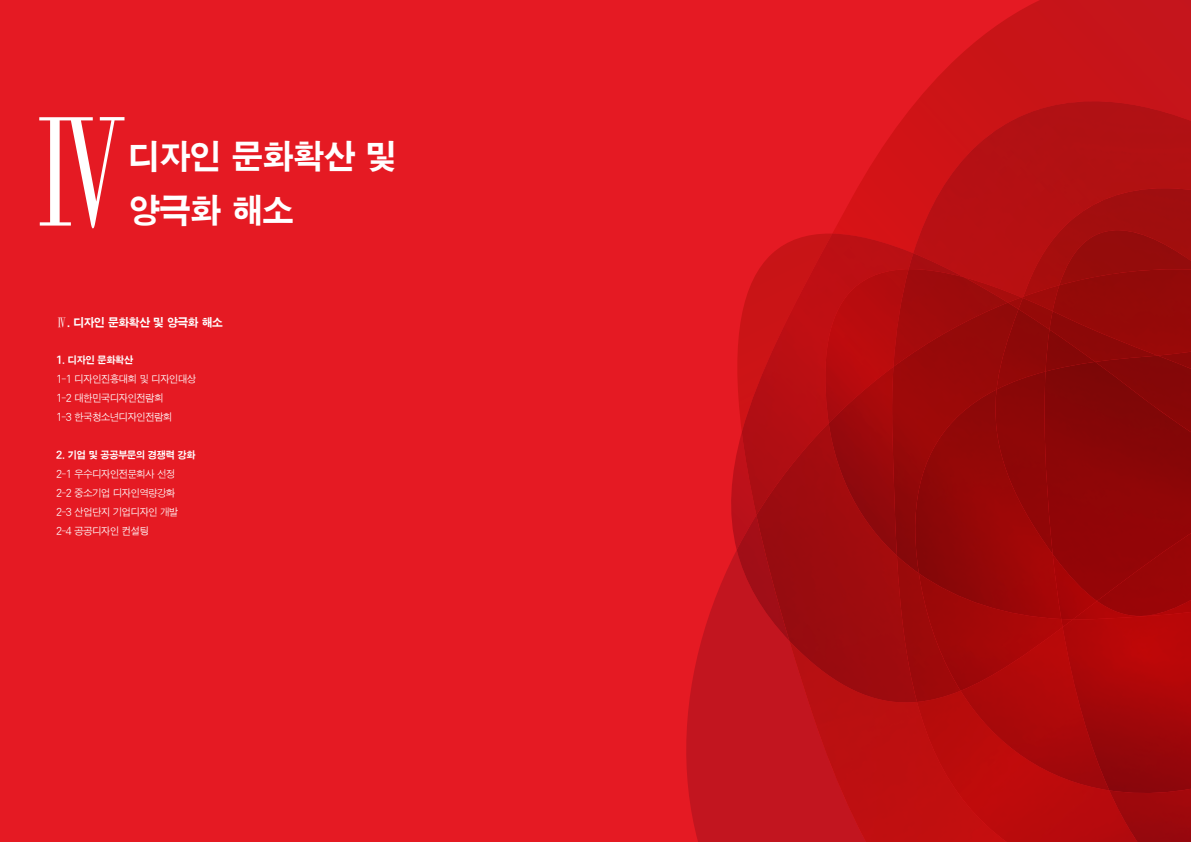
<style>
.page{position:relative;width:1191px;height:842px;background:#e51a23}
.page>*{position:absolute;margin:0;border:0;box-sizing:border-box;transform-origin:0 0}
.t1{font:134.1px "SMK Gothic Std";color:#fff;scale:.95 1}
.t2{font:35px "SMK Gothic Std";letter-spacing:-.075em;color:#fff;scale:.95 1}
.t3{font:12px "SMK Gothic Std";letter-spacing:-.09em;color:#fff;scale:.95 1}
.t4{font:10.2px/19px "SMJ Gothic Std";letter-spacing:-.09em;color:#fff;scale:.95 1}
.t5{font:10.2px "SMK Gothic Std";letter-spacing:-.09em;color:#fff;scale:.95 1}
</style>
<div class="page">
<svg style="left:686px;top:566px;width:43px;height:276px"></svg>
<svg style="left:825px;top:0;width:366px;height:234px"></svg>
<img style="left:913px;top:101px;width:278px;height:133px">
<img style="left:1023px;top:188px;width:168px;height:46px">
<img style="left:1059px;top:230px;width:132px;height:4px">
<svg style="left:729px;top:234px;width:462px;height:608px;background:#b01014"></svg>
<img style="left:789px;top:705px;width:128px;height:137px">
<img style="left:742px;top:234px;width:171px;height:281px">
<img style="left:756px;top:423px;width:161px;height:282px">
<div style="left:917px;top:702px;width:192px;height:140px;background:#bc0c0d"></div>
<img style="left:908px;top:253px;width:56px;height:16px">
<img style="left:897px;top:573px;width:63px;height:129px">
<img style="left:1109px;top:797px;width:82px;height:45px">
<div style="left:820px;top:269px;width:73px;height:154px;background:#bc0c0e"></div>
<img style="left:828px;top:367px;width:63px;height:189px">
<img style="left:893px;top:269px;width:115px;height:34px">
<img style="left:891px;top:303px;width:127px;height:270px">
<div style="left:996px;top:309px;width:53px;height:62px;background:#8f0808"></div>
<div style="left:1045px;top:330px;width:50px;height:32px;background:#8c0807"></div>
<img style="left:1157px;top:342px;width:34px;height:14px">
<img style="left:1095px;top:356px;width:96px;height:6px">
<img style="left:960px;top:691px;width:102px;height:99px">
<img style="left:919px;top:619px;width:143px;height:72px">
<img style="left:1062px;top:627px;width:129px;height:170px">
<svg style="left:1061px;top:619px;width:11px;height:8px"></svg>
<img style="left:906px;top:389px;width:146px;height:230px">
<img style="left:1072px;top:619px;width:25px;height:22px">
<img style="left:1052px;top:601px;width:45px;height:18px">
<img style="left:992px;top:371px;width:51px;height:183px">
<img style="left:1097px;top:601px;width:94px;height:42px">
<img style="left:1043px;top:362px;width:148px;height:239px">
<h1 class="t1" style="left:14px;top:103px;width:136px">Ⅳ</h1>
<h2 class="t2" style="left:128px;top:138px;width:286px">디자인 문화확산 및</h2>
<h2 class="t2" style="left:128px;top:192px;width:177px">양극화 해소</h2>
<p class="t3" style="left:56px;top:316px;width:178px">Ⅳ. 디자인 문화확산 및 양극화 해소</p>
<p class="t5" style="left:56px;top:354px;width:83px">1. 디자인 문화확산</p>
<p class="t4" style="left:56px;top:369px;width:150px">1-1 디자인진흥대회 및 디자인대상<br>1-2 대한민국디자인전람회<br>1-3 한국청소년디자인전람회</p>
<p class="t5" style="left:56px;top:449px;width:149px">2. 기업 및 공공부문의 경쟁력 강화</p>
<p class="t4" style="left:56px;top:464px;width:131px">2-1 우수디자인전문회사 선정<br>2-2 중소기업 디자인역량강화<br>2-3 산업단지 기업디자인 개발<br>2-4 공공디자인 컨설팅</p>
</div>
